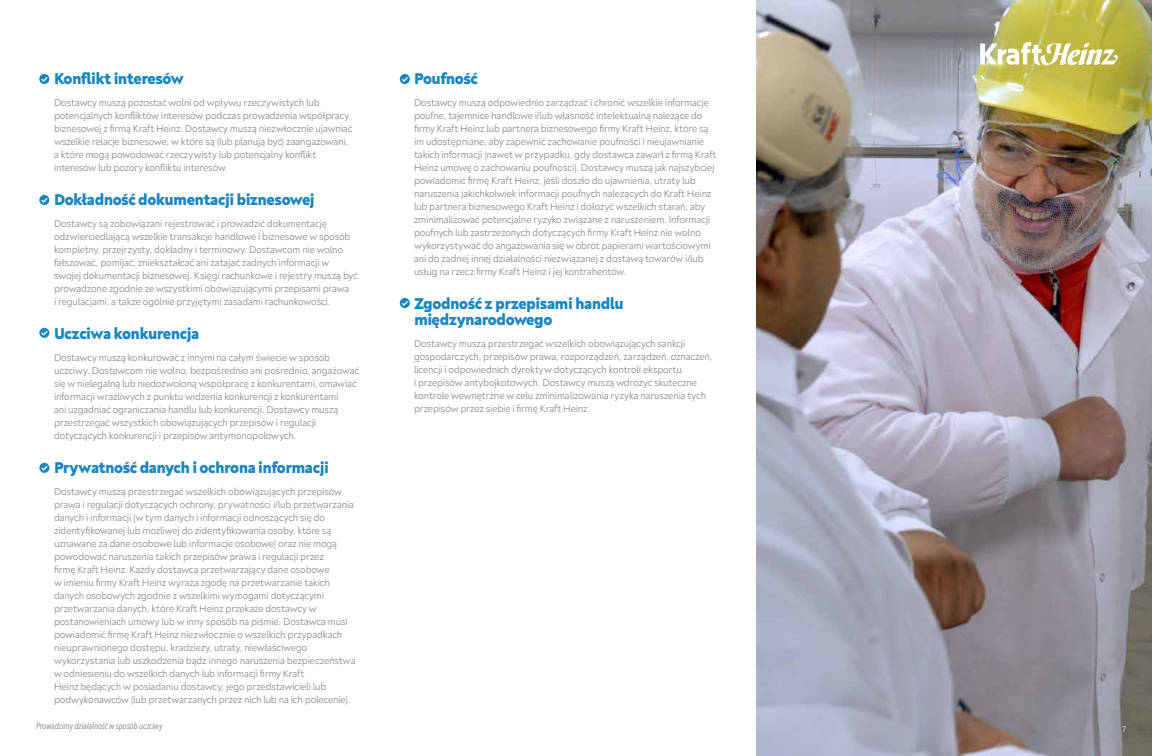
<style>
.page{position:relative;width:1152px;height:756px;background:#fff}
.page>*{position:absolute;margin:0;border:0;box-sizing:border-box;transform-origin:0 0}
.t1{font:800 16px/16px "Neufreit";letter-spacing:-.03em;color:#1a85c0}
.t2{font:300 10px/13px "Neufreit";letter-spacing:-.01em;color:#808285}
.t3{font:italic 9px "Avenir Next Condensed";letter-spacing:-.01em;color:#808285}
.t4{font:300 8px "Neufreit";color:#fff}
</style>
<div class="page">
<img style="left:756px;top:1px;width:396px;height:755px">
<svg style="left:980px;top:42px;width:138px;height:25px"></svg>
<svg style="left:39px;top:74px;width:10px;height:10px"></svg>
<svg style="left:39px;top:195px;width:10px;height:10px"></svg>
<svg style="left:400px;top:74px;width:10px;height:10px"></svg>
<svg style="left:400px;top:298px;width:10px;height:10px"></svg>
<svg style="left:39px;top:328px;width:10px;height:10px"></svg>
<svg style="left:39px;top:463px;width:10px;height:10px"></svg>
<h1 class="t1" style="left:54px;top:70px;width:131px">Konflikt interesów</h1>
<p class="t2" style="left:54px;top:96px;width:300px">Dostawcy muszą pozostać wolni od wpływu rzeczywistych lub potencjalnych konfliktów interesów podczas prowadzenia współpracy biznesowej z firmą Kraft Heinz. Dostawcy muszą niezwłocznie ujawniać wszelkie relacje biznesowe, w które są (lub planują być) zaangażowani, a które mogą powodować rzeczywisty lub potencjalny konflikt interesów lub pozory konfliktu interesów.</p>
<h1 class="t1" style="left:54px;top:191px;width:262px">Dokładność dokumentacji biznesowej</h1>
<p class="t2" style="left:54px;top:217px;width:305px">Dostawcy są zobowiązani rejestrować i prowadzić dokumentację odzwierciedlającą wszelkie transakcje handlowe i biznesowe w sposób kompletny, przejrzysty, dokładny i terminowy. Dostawcom nie wolno fałszować, pomijać, zniekształcać ani zatajać żadnych informacji w swojej dokumentacji biznesowej. Księgi rachunkowe i rejestry muszą być prowadzone zgodnie ze wszystkimi obowiązującymi przepisami prawa<br>i regulacjami, a także ogólnie przyjętymi zasadami rachunkowości.</p>
<h1 class="t1" style="left:54px;top:325px;width:147px">Uczciwa konkurencja</h1>
<p class="t2" style="left:54px;top:351px;width:307px">Dostawcy muszą konkurować z innymi na całym świecie w sposób uczciwy. Dostawcom nie wolno, bezpośrednio ani pośrednio, angażować się w nielegalną lub niedozwoloną współpracę z konkurentami, omawiać informacji wrażliwych z punktu widzenia konkurencji z konkurentami<br>ani uzgadniać ograniczania handlu lub konkurencji. Dostawcy muszą przestrzegać wszystkich obowiązujących przepisów i regulacji dotyczących konkurencji i przepisów antymonopolowych.</p>
<h1 class="t1" style="left:54px;top:459px;width:276px">Prywatność danych i ochrona informacji</h1>
<p class="t2" style="left:54px;top:485px;width:303px">Dostawcy muszą przestrzegać wszelkich obowiązujących przepisów prawa i regulacji dotyczących ochrony, prywatności i/lub przetwarzania danych i informacji (w tym danych i informacji odnoszących się do zidentyfikowanej lub możliwej do zidentyfikowania osoby, które są uznawane za dane osobowe lub informacje osobowe) oraz nie mogą powodować naruszenia takich przepisów prawa i regulacji przez<br>firmę Kraft Heinz. Każdy dostawca przetwarzający dane osobowe<br>w imieniu firmy Kraft Heinz wyraża zgodę na przetwarzanie takich danych osobowych zgodnie z wszelkimi wymogami dotyczącymi przetwarzania danych, które Kraft Heinz przekaże dostawcy w postanowieniach umowy lub w inny sposób na piśmie. Dostawca musi powiadomić firmę Kraft Heinz niezwłocznie o wszelkich przypadkach nieuprawnionego dostępu, kradzieży, utraty, niewłaściwego wykorzystania lub uszkodzenia bądź innego naruszenia bezpieczeństwa w odniesieniu do wszelkich danych lub informacji firmy Kraft<br>Heinz będących w posiadaniu dostawcy, jego przedstawicieli lub podwykonawców (lub przetwarzanych przez nich lub na ich polecenie).</p>
<p class="t3" style="left:36px;top:720px;width:128px">Prowadzimy działalność w sposób uczciwy</p>
<h1 class="t1" style="left:414px;top:70px;width:65px">Poufność</h1>
<p class="t2" style="left:414px;top:96px;width:304px">Dostawcy muszą odpowiednio zarządzać i chronić wszelkie informacje poufne, tajemnice handlowe i/lub własność intelektualną należące do firmy Kraft Heinz lub partnera biznesowego firmy Kraft Heinz, które są im udostępniane, aby zapewnić zachowanie poufności i nieujawnianie takich informacji (nawet w przypadku, gdy dostawca zawarł z firmą Kraft Heinz umowę o zachowaniu poufności). Dostawcy muszą jak najszybciej powiadomić firmę Kraft Heinz, jeśli doszło do ujawnienia, utraty lub naruszenia jakichkolwiek informacji poufnych należących do Kraft Heinz lub partnera biznesowego Kraft Heinz i dołożyć wszelkich starań, aby zminimalizować potencjalne ryzyko związane z naruszeniem. Informacji poufnych lub zastrzeżonych dotyczących firmy Kraft Heinz nie wolno wykorzystywać do angażowania się w obrót papierami wartościowymi ani do żadnej innej działalności niezwiązanej z dostawą towarów i/lub usług na rzecz firmy Kraft Heinz i jej kontrahentów.</p>
<h1 class="t1" style="left:414px;top:295px;width:211px">Zgodność z przepisami handlu międzynarodowego</h1>
<p class="t2" style="left:414px;top:337px;width:300px">Dostawcy muszą przestrzegać wszelkich obowiązujących sankcji gospodarczych, przepisów prawa, rozporządzeń, zarządzeń, oznaczeń, licencji i odpowiednich dyrektyw dotyczących kontroli eksportu<br>i przepisów antybojkotowych. Dostawcy muszą wdrożyć skuteczne kontrole wewnętrzne w celu zminimalizowania ryzyka naruszenia tych przepisów przez siebie i firmę Kraft Heinz.</p>
<p class="t4" style="left:1122px;top:725px;width:5px">7</p>
</div>
